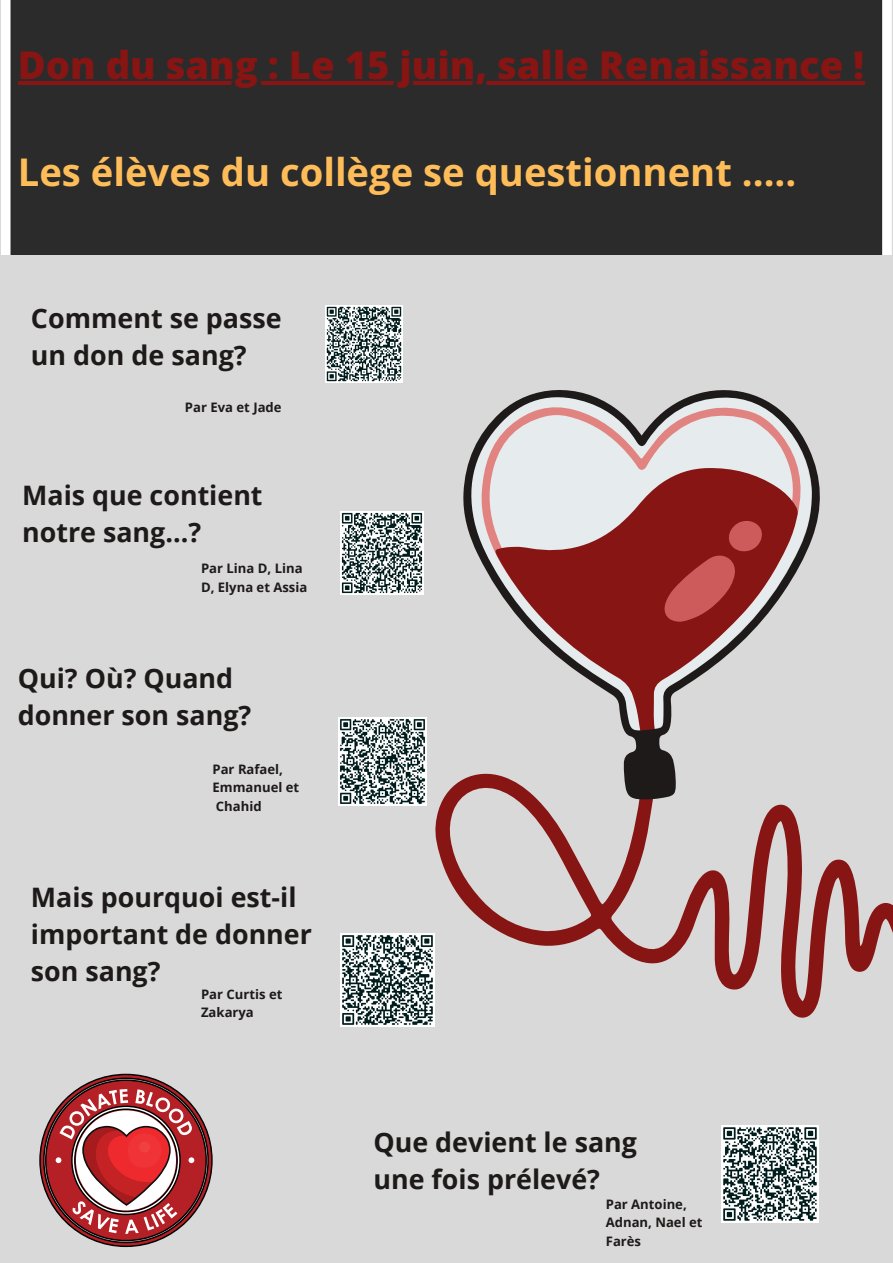
<style>
.page{position:relative;width:893px;height:1263px;background:#d9d9d9}
.page>*{position:absolute;margin:0;border:0;box-sizing:border-box;transform-origin:0 0}
.t1{font:700 38.17px "Open Sans";color:#ffbd59}
.t2{font:800 38.17px "Open Sans";color:#861514}
.t3{font:700 26.85px/37.1px "Open Sans";color:#1e1a1a}
.t4{font:700 13.05px/18.2px "Open Sans";color:#1e1a1a}
</style>
<div class="page">
<svg style="left:434px;top:780px;width:459px;height:239px"></svg>
<svg style="left:462px;top:390px;width:361px;height:410px"></svg>
<svg style="left:662px;top:521px;width:101px;height:101px;background:#a13434"></svg>
<img style="left:341px;top:933px;width:93px;height:94px">
<img style="left:325px;top:305px;width:77px;height:77px">
<img style="left:341px;top:512px;width:83px;height:82px">
<img style="left:338px;top:717px;width:88px;height:89px">
<img style="left:722px;top:1126px;width:97px;height:97px">
<svg style="left:39px;top:1074px;width:174px;height:173px"></svg>
<div style="left:2px;top:0;width:890px;height:254px;background:#2b2b2b"></div>
<hr style="left:18px;top:81px;width:846px;height:4px;background:#861514">
<p class="t2" style="left:18px;top:38px;width:848px">Don du sang : Le 15 juin, salle Renaissance !</p>
<p class="t1" style="left:18px;top:145px;width:780px">Les élèves du collège se questionnent .....</p>
<p class="t3" style="left:31px;top:299px;width:252px">Comment se passe un don de sang?</p>
<p class="t4" style="left:185px;top:398px;width:98px">Par Eva et Jade</p>
<p class="t3" style="left:22px;top:476px;width:242px">Mais que contient notre sang...?</p>
<p class="t4" style="left:201px;top:559px;width:108px">Par Lina D, Lina<br>D, Elyna et Assia</p>
<p class="t3" style="left:18px;top:659px;width:235px">Qui? Où? Quand donner son sang?</p>
<p class="t4" style="left:212px;top:760px;width:88px">Par Rafael,<br>Emmanuel et<br>Chahid</p>
<p class="t3" style="left:31px;top:878px;width:282px">Mais pourquoi est-il important de donner son sang?</p>
<p class="t4" style="left:201px;top:984px;width:83px">Par Curtis et<br>Zakarya</p>
<p class="t3" style="left:373px;top:1123px;width:265px">Que devient le sang une fois prélevé?</p>
<p class="t4" style="left:606px;top:1195px;width:98px">Par Antoine,<br>Adnan, Nael et<br>Farès</p>
</div>
